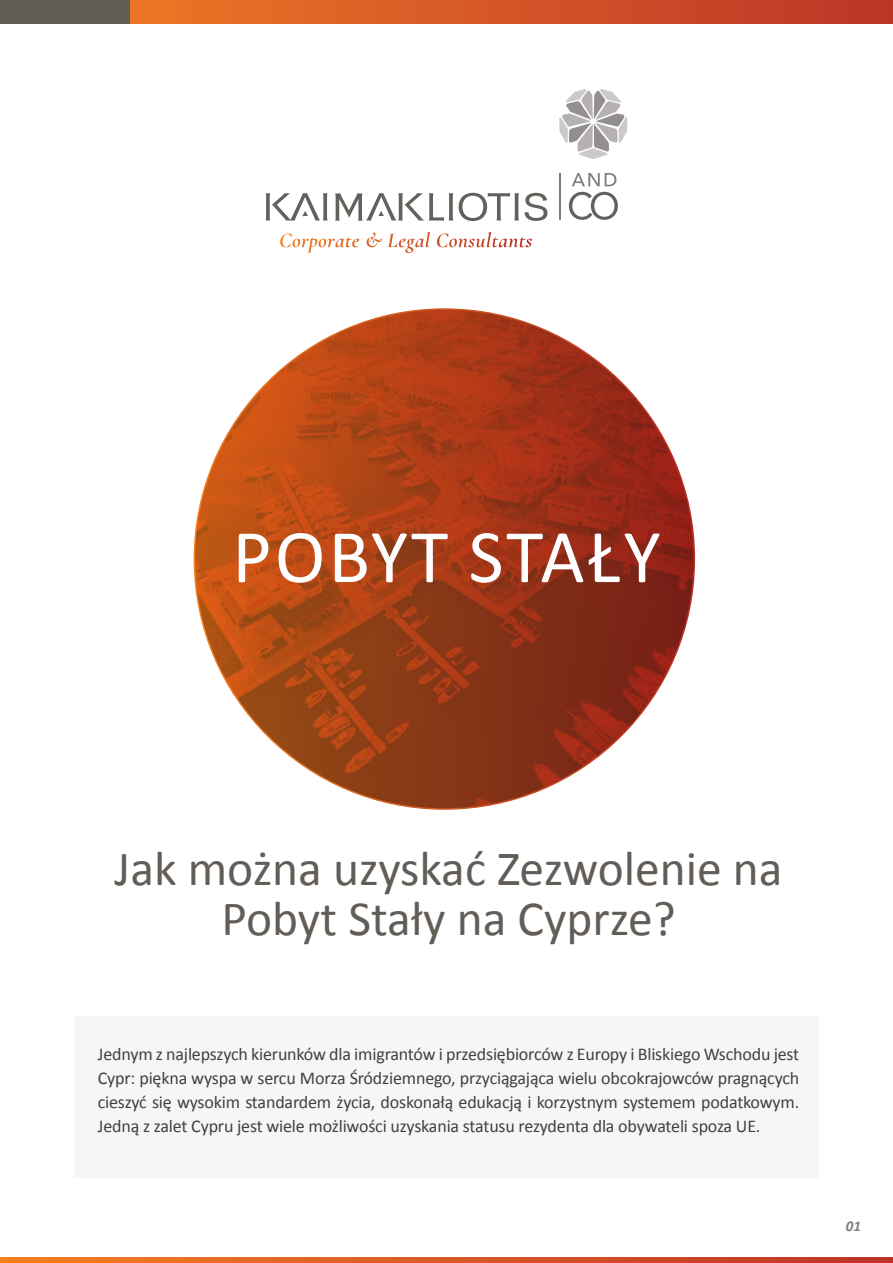
<style>
.page{position:relative;width:893px;height:1263px;background:#fff}
.page>*{position:absolute;margin:0;border:0;box-sizing:border-box;transform-origin:0 0}
.t1{font:76.35px "Calibri";letter-spacing:.04em;color:#fff}
.t2{font:49.5px/49.5px "Calibri";color:#635d58;text-align:center}
.t3{font:18px/24px "Calibri";letter-spacing:-.01em;color:#414042;text-align:justify}
.t4{font:italic 700 15px "Calibri";color:#807d7a}
</style>
<div class="page">
<img style="left:194px;top:309px;width:500px;height:500px">
<svg style="left:130px;top:0;width:763px;height:23px"></svg>
<svg style="left:0;top:1258px;width:893px;height:5px"></svg>
<div style="left:74px;top:1016px;width:745px;height:162px;background:#f6f6f6"></div>
<hr style="left:559px;top:173px;width:1px;height:46px;background:#817c7a">
<svg style="left:572px;top:173px;width:44px;height:13px"></svg>
<svg style="left:266px;top:193px;width:61px;height:27px"></svg>
<svg style="left:459px;top:193px;width:88px;height:28px"></svg>
<svg style="left:569px;top:192px;width:49px;height:28px"></svg>
<svg style="left:335px;top:193px;width:118px;height:28px"></svg>
<svg style="left:280px;top:234px;width:79px;height:19px"></svg>
<svg style="left:367px;top:232px;width:63px;height:21px"></svg>
<svg style="left:437px;top:232px;width:95px;height:15px"></svg>
<svg style="left:559px;top:89px;width:68px;height:70px"></svg>
<div style="left:0;top:0;width:130px;height:23px;background:#635d58"></div>
<h1 class="t1" style="left:232px;top:508px;width:430px">POBYT STAŁY</h1>
<h2 class="t2" style="left:115px;top:844px;width:670px">Jak można uzyskać Zezwolenie na<br>Pobyt Stały na Cyprze?</h2>
<p class="t3" style="left:98px;top:1042px;width:703px">Jednym z najlepszych kierunków dla imigrantów i przedsiębiorców z Europy i Bliskiego Wschodu jest Cypr: piękna wyspa w sercu Morza Śródziemnego, przyciągająca wielu obcokrajowców pragnących cieszyć się wysokim standardem życia, doskonałą edukacją i korzystnym systemem podatkowym.<br>Jedną z zalet Cypru jest wiele możliwości uzyskania statusu rezydenta dla obywateli spoza UE.</p>
<p class="t4" style="left:846px;top:1216px;width:17px">01</p>
</div>
